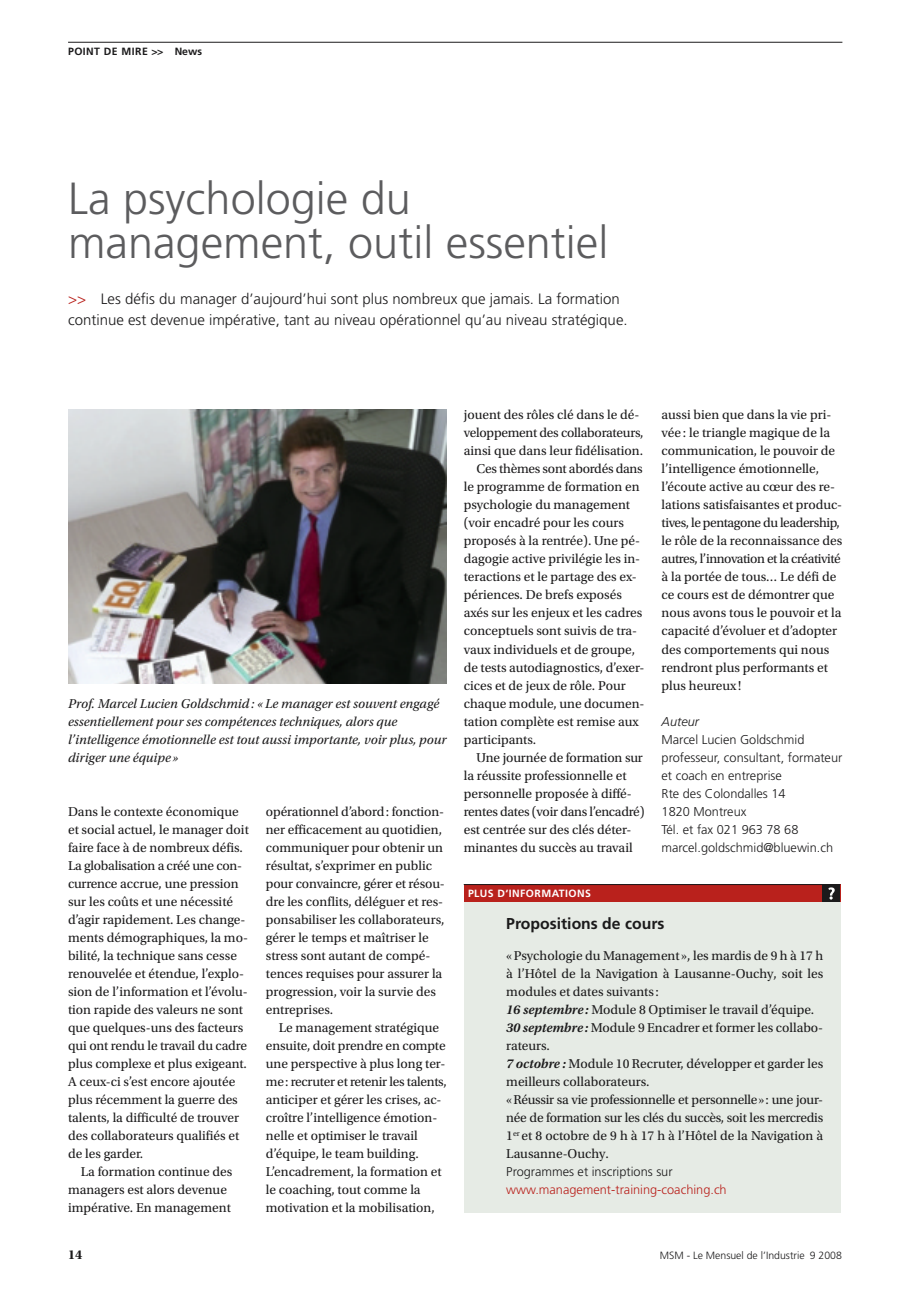
<style>
.page{position:relative;width:919px;height:1289px;background:#fff}
.page>*{position:absolute;margin:0;border:0;box-sizing:border-box;transform-origin:0 0}
.t1{font:300 45px/43.5px "Frutiger LT Std";color:#5c5c5e}
.t2{font:700 15.75px "Frutiger LT Std";color:#1b1a1b}
.t3{font:300 15px/21px "Frutiger LT Std";color:#1b1a1b}
.t4{font:13.5px/18px "Utopia Std";color:#1b1a1b}
.t5{font:italic 13.5px/18px "Utopia Std";color:#1b1a1b}
.t6{font:13.5px "Utopia Std";letter-spacing:-.02em;color:#1b1a1b}
.t7{font:700 13.5px "Utopia Std";color:#1b1a1b}
.t8{font:300 12.75px/18px "Frutiger LT Std";color:#1b1a1b}
.t9{font:300 12.75px "Frutiger LT Std";color:#b9211c}
.t10{font:italic 300 12.75px "Frutiger LT Std";color:#1b1a1b}
.t11{font:300 10.5px "Frutiger LT Std";color:#1b1a1b}
.t12{font:700 10.5px "Frutiger LT Std";letter-spacing:.04em;color:#fefefe}
.t13{font:700 10.5px "Frutiger LT Std";letter-spacing:.04em;color:#1b1a1b}
.s1{color:#b9211c}
.s2{font-weight:600;font-style:italic}
</style>
<div class="page">
<hr style="left:68px;top:42px;width:774px;height:1px;background:#1b1a1b">
<div style="left:463px;top:902px;width:377px;height:310px;background:#e6ebe5"></div>
<div style="left:463px;top:884px;width:377px;height:18px;background:#b9211c"></div>
<hr style="left:463px;top:884px;width:377px;height:1px;background:#1b1a1b">
<div style="left:822px;top:884px;width:18px;height:18px;background:#1b1a1b"></div>
<svg style="left:828px;top:887px;width:6px;height:12px"></svg>
<img style="left:68px;top:409px;width:378px;height:275px">
<p class="t13" style="left:68px;top:45px;width:136px">point de mire &gt;&gt; News</p>
<h1 class="t1" style="left:68px;top:177px;width:542px">La psychologie du management, outil essentiel</h1>
<p class="t3" style="left:68px;top:289px;width:561px"><span class="s1">&gt;&gt;</span> Les défis du manager d’aujourd’hui sont plus nombreux que jamais. La formation continue est devenue impérative, tant au niveau opérationnel qu’au niveau stratégique.</p>
<p class="t5" style="left:68px;top:694px;width:380px">Prof. Marcel Lucien Goldschmid: «Le manager est souvent engagé essentiellement pour ses compétences techniques, alors que l’intelligence émotionnelle est tout aussi importante, voir plus, pour diriger une équipe »</p>
<p class="t4" style="left:68px;top:802px;width:182px">Dans le contexte économique et social actuel, le manager doit faire face à de nombreux défis.<br>La globalisation a créé une con&shy;currence accrue, une pression sur les coûts et une nécessité d’agir rapidement. Les change&shy;ments démographiques, la mo&shy;bilité, la technique sans cesse renouvelée et étendue, l’explo&shy;sion de l’information et l’évolu&shy;tion rapide des valeurs ne sont que quelques-uns des facteurs qui ont rendu le travail du cadre plus complexe et plus exigeant.<br>A ceux-ci s’est encore ajoutée plus récemment la guerre des talents, la difficulté de trouver des collaborateurs qualifiés et de les garder.</p>
<p class="t4" style="left:68px;top:1163px;width:166px;text-indent:13px">La formation continue des managers est alors devenue impérative. En management</p>
<p class="t7" style="left:68px;top:1246px;width:16px">14</p>
<p class="t4" style="left:266px;top:802px;width:180px">opérationnel d’abord: fonction&shy;ner efficacement au quotidien, communiquer pour obtenir un résultat, s’exprimer en public pour convaincre, gérer et résou&shy;dre les conflits, déléguer et res&shy;ponsabiliser les collaborateurs, gérer le temps et maîtriser le stress sont autant de compé&shy;tences requises pour assurer la progression, voir la survie des entreprises.</p>
<p class="t4" style="left:266px;top:1018px;width:182px;text-indent:13px">Le management stratégique ensuite, doit prendre en compte une perspective à plus long ter&shy;me: recruter et retenir les talents, anticiper et gérer les crises, ac&shy;croître l’intelligence émotion&shy;nelle et optimiser le travail d’équipe, le team building.<br>L’encadrement, la formation et le coaching, tout comme la motivation et la mobilisation,</p>
<p class="t4" style="left:463px;top:406px;width:177px">jouent des rôles clé dans le dé-</p>
<p class="t6" style="left:463px;top:425px;width:181px">veloppement des collaborateurs,</p>
<p class="t4" style="left:463px;top:442px;width:181px">ainsi que dans leur fidélisation.</p>
<p class="t6" style="left:476px;top:461px;width:168px">Ces thèmes sont abordés dans</p>
<p class="t4" style="left:463px;top:478px;width:177px">le programme de formation en</p>
<p class="t4" style="left:463px;top:496px;width:168px">psychologie du management</p>
<p class="t4" style="left:463px;top:514px;width:162px">(voir encadré pour les cours</p>
<p class="t4" style="left:463px;top:532px;width:178px">proposés à la rentrée). Une pé-</p>
<p class="t4" style="left:463px;top:550px;width:178px">dagogie active privilégie les in-</p>
<p class="t4" style="left:463px;top:568px;width:174px">teractions et le partage des ex-</p>
<p class="t4" style="left:463px;top:586px;width:160px">périences. De brefs exposés</p>
<p class="t4" style="left:463px;top:604px;width:180px">axés sur les enjeux et les cadres</p>
<p class="t4" style="left:463px;top:622px;width:175px">conceptuels sont suivis de tra-</p>
<p class="t4" style="left:463px;top:640px;width:173px">vaux individuels et de groupe,</p>
<p class="t4" style="left:463px;top:658px;width:182px">de tests autodiagnostics, d’exer-</p>
<p class="t4" style="left:463px;top:676px;width:163px">cices et de jeux de rôle. Pour</p>
<p class="t4" style="left:463px;top:694px;width:182px">chaque module, une documen-</p>
<p class="t4" style="left:463px;top:712px;width:176px">tation complète est remise aux</p>
<p class="t4" style="left:463px;top:730px;width:74px">participants.</p>
<p class="t4" style="left:476px;top:748px;width:168px">Une journée de formation sur</p>
<p class="t4" style="left:463px;top:766px;width:164px">la réussite professionnelle et</p>
<p class="t4" style="left:463px;top:784px;width:170px">personnelle proposée à diffé-</p>
<p class="t6" style="left:463px;top:804px;width:182px">rentes dates (voir dans l’encadré)</p>
<p class="t4" style="left:463px;top:820px;width:169px">est centrée sur des clés déter-</p>
<p class="t4" style="left:463px;top:838px;width:170px">minantes du succès au travail</p>
<p class="t4" style="left:661px;top:406px;width:182px">aussi bien que dans la vie pri&shy;vée : le triangle magique de la communication, le pouvoir de l’intelligence émotionnelle, l’écoute active au cœur des re&shy;lations satisfaisantes et produc&shy;tives, le pentagone du leadership, le rôle de la reconnaissance des autres, l’innovation et la créativité à la portée de tous… Le défi de ce cours est de démontrer que nous avons tous le pouvoir et la capacité d’évoluer et d’adopter des comportements qui nous rendront plus performants et plus heureux !</p>
<p class="t10" style="left:661px;top:714px;width:39px">Auteur</p>
<p class="t8" style="left:661px;top:730px;width:182px">Marcel Lucien Goldschmid professeur, consultant, formateur et coach en entreprise<br>Rte des Colondalles 14<br>1820 Montreux<br>Tél. et fax 021 963 78 68 marcel.goldschmid@bluewin.ch</p>
<p class="t12" style="left:468px;top:887px;width:124px">plus d‘informations</p>
<p class="t2" style="left:506px;top:914px;width:160px">Propositions de cours</p>
<p class="t4" style="left:506px;top:946px;width:318px">«Psychologie du Management », les mardis de 9 h à 17 h à l’Hôtel de la Navigation à Lausanne-Ouchy, soit les modules et dates suivants :<br><span class="s2">16 septembre :</span> Module 8 Optimiser le travail d’équipe.<br><span class="s2">30 septembre :</span> Module 9 Encadrer et former les collabo&shy;rateurs.<br><span class="s2">7 octobre :</span> Module 10 Recruter, développer et garder les meilleurs collaborateurs.<br>«Réussir sa vie professionnelle et personnelle»: une jour&shy;née de formation sur les clés du succès, soit les mercredis 1<sup>er</sup> et 8 octobre de 9 h à 17 h à l’Hôtel de la Navigation à Lausanne-Ouchy.</p>
<p class="t8" style="left:506px;top:1163px;width:168px">Programmes et inscriptions sur</p>
<p class="t9" style="left:506px;top:1182px;width:222px">www.management-training-coaching.ch</p>
<p class="t11" style="left:659px;top:1249px;width:184px">MSM - Le Mensuel de l’Industrie 9 2008</p>
</div>
